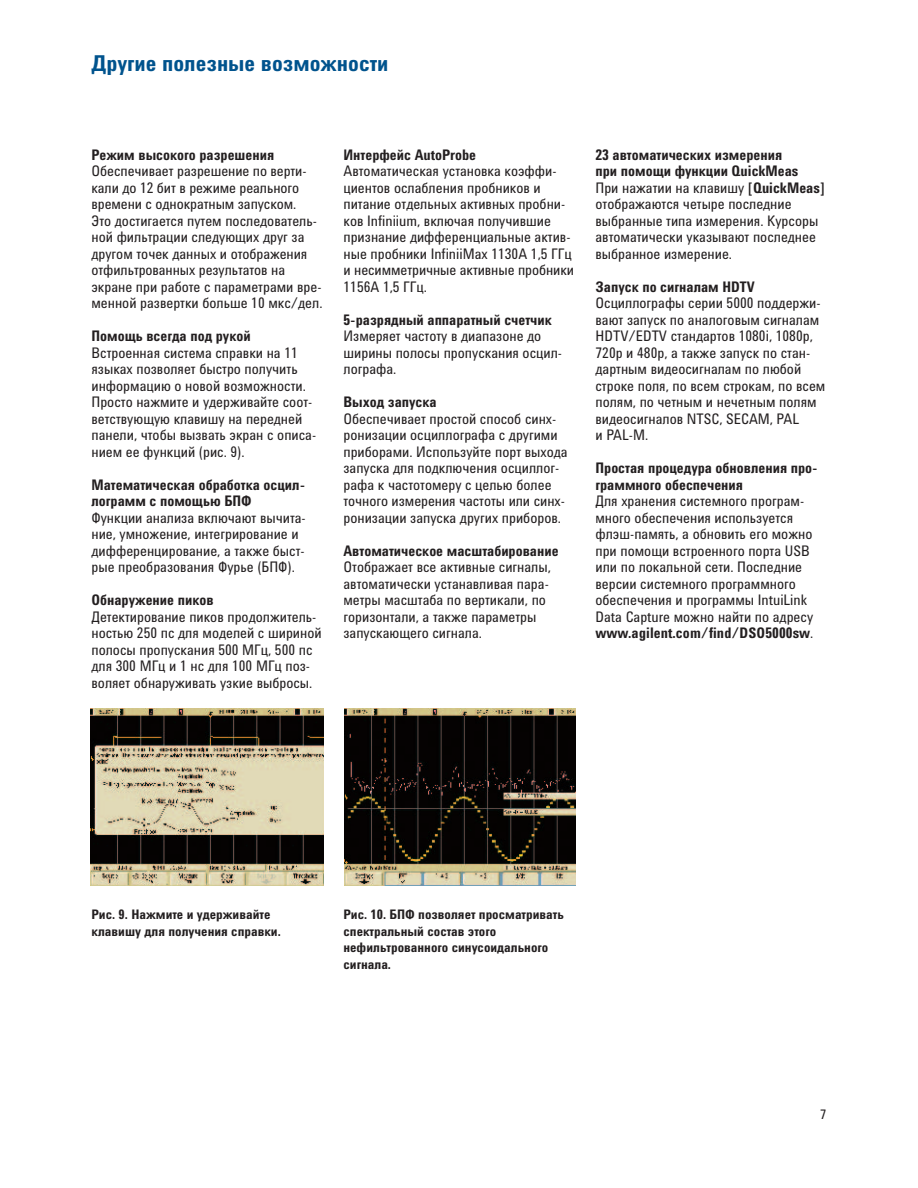
<style>
.page{position:relative;width:918px;height:1188px;background:#fff}
.page>*{position:absolute;margin:0;border:0;box-sizing:border-box;transform-origin:0 0}
.t1{font:700 22.5px "Agilent Condensed CFF";color:#00538d}
.t2{font:15px/16.5px "Agilent Condensed CFF";color:#231f20}
.t3{font:700 15px/16.5px "Agilent Condensed CFF";color:#231f20}
.t4{font:700 13.5px/16.5px "Agilent Condensed CFF";color:#231f20}
.t5{font:13.5px "Agilent Condensed CFF";color:#231f20}
.s1{font-weight:700}
</style>
<div class="page">
<img style="left:90px;top:709px;width:234px;height:177px">
<img style="left:344px;top:709px;width:232px;height:177px">
<h1 class="t1" style="left:92px;top:55px;width:299px">Другие полезные возможности</h1>
<p class="t3" style="left:92px;top:148px;width:184px">Режим высокого разрешения</p>
<p class="t2" style="left:92px;top:165px;width:233px">Обеспечивает разрешение по верти&shy;кали до 12 бит в режиме реального времени с однократным запуском.<br>Это достигается путем последователь&shy;ной фильтрации следующих друг за другом точек данных и отображения отфильтрованных результатов на экране при работе с параметрами вре&shy;менной развертки больше 10 мкс/дел.</p>
<p class="t3" style="left:92px;top:330px;width:161px">Помощь всегда под рукой</p>
<p class="t2" style="left:92px;top:346px;width:226px">Встроенная система справки на 11 языках позволяет быстро получить информацию о новой возможности.<br>Просто нажмите и удерживайте соот&shy;ветствующую клавишу на передней панели, чтобы вызвать экран с описа&shy;нием ее функций (рис. 9).</p>
<p class="t3" style="left:92px;top:478px;width:215px">Математическая обработка осцил&shy;лограмм с помощью БПФ</p>
<p class="t2" style="left:92px;top:511px;width:216px">Функции анализа включают вычита&shy;ние, умножение, интегрирование и дифференцирование, а также быст&shy;рые преобразования Фурье (БПФ).</p>
<p class="t3" style="left:92px;top:594px;width:124px">Обнаружение пиков</p>
<p class="t2" style="left:92px;top:610px;width:232px">Детектирование пиков продолжитель&shy;ностью 250 пс для моделей с шириной полосы пропускания 500 МГц, 500 пс для 300 МГц и 1 нс для 100 МГц поз&shy;воляет обнаруживать узкие выбросы.</p>
<p class="t3" style="left:344px;top:148px;width:134px">Интерфейс AutoProbe</p>
<p class="t2" style="left:344px;top:165px;width:232px">Автоматическая установка коэффи&shy;циентов ослабления пробников и питание отдельных активных пробни&shy;ков Infiniium, включая получившие признание дифференциальные актив&shy;ные пробники InfiniiMax 1130A 1,5 ГГц и несимметричные активные пробники 1156A 1,5 ГГц.</p>
<p class="t3" style="left:344px;top:313px;width:210px">5-разрядный аппаратный счетчик</p>
<p class="t2" style="left:344px;top:330px;width:220px">Измеряет частоту в диапазоне до ширины полосы пропускания осцил&shy;лографа.</p>
<p class="t3" style="left:344px;top:396px;width:95px">Выход запуска</p>
<p class="t2" style="left:344px;top:412px;width:226px">Обеспечивает простой способ синх&shy;ронизации осциллографа с другими приборами. Используйте порт выхода запуска для подключения осциллог&shy;рафа к частотомеру с целью более точного измерения частоты или синх&shy;ронизации запуска других приборов.</p>
<p class="t3" style="left:344px;top:544px;width:217px">Автоматическое масштабирование</p>
<p class="t2" style="left:344px;top:561px;width:209px">Отображает все активные сигналы, автоматически устанавливая пара&shy;метры масштаба по вертикали, по горизонтали, а также параметры запускающего сигнала.</p>
<p class="t2" style="left:596px;top:148px;width:231px"><span class="s1">23 автоматических измерения<br>при помощи функции QuickMeas<br></span>При нажатии на клавишу <span class="s1">[QuickMeas] </span>отображаются четыре последние выбранные типа измерения. Курсоры автоматически указывают последнее выбранное измерение.</p>
<p class="t3" style="left:596px;top:280px;width:161px">Запуск по сигналам HDTV</p>
<p class="t2" style="left:596px;top:297px;width:231px">Осциллографы серии 5000 поддержи&shy;вают запуск по аналоговым сигналам<br>HDTV/EDTV стандартов 1080i, 1080p,<br>720p и 480p, а также запуск по стан&shy;дартным видеосигналам по любой строке поля, по всем строкам, по всем полям, по четным и нечетным полям видеосигналов NTSC, SECAM, PAL<br>и PAL-M.</p>
<p class="t3" style="left:596px;top:462px;width:224px">Простая процедура обновления про&shy;граммного обеспечения</p>
<p class="t2" style="left:596px;top:495px;width:219px">Для хранения системного програм&shy;много обеспечения используется флэш-память, а обновить его можно при помощи встроенного порта USB или по локальной сети. Последние версии системного программного обеспечения и программы IntuiLink Data Capture можно найти по адресу <span class="s1">www.agilent.com/find/DSO5000sw</span>.</p>
<p class="t4" style="left:92px;top:908px;width:191px">Рис. 9. Нажмите и удерживайте клавишу для получения справки.</p>
<p class="t4" style="left:344px;top:908px;width:222px">Рис. 10. БПФ позволяет просматривать спектральный состав этого нефильтрованного синусоидального сигнала.</p>
<p class="t5" style="left:820px;top:1109px;width:8px">7</p>
</div>
